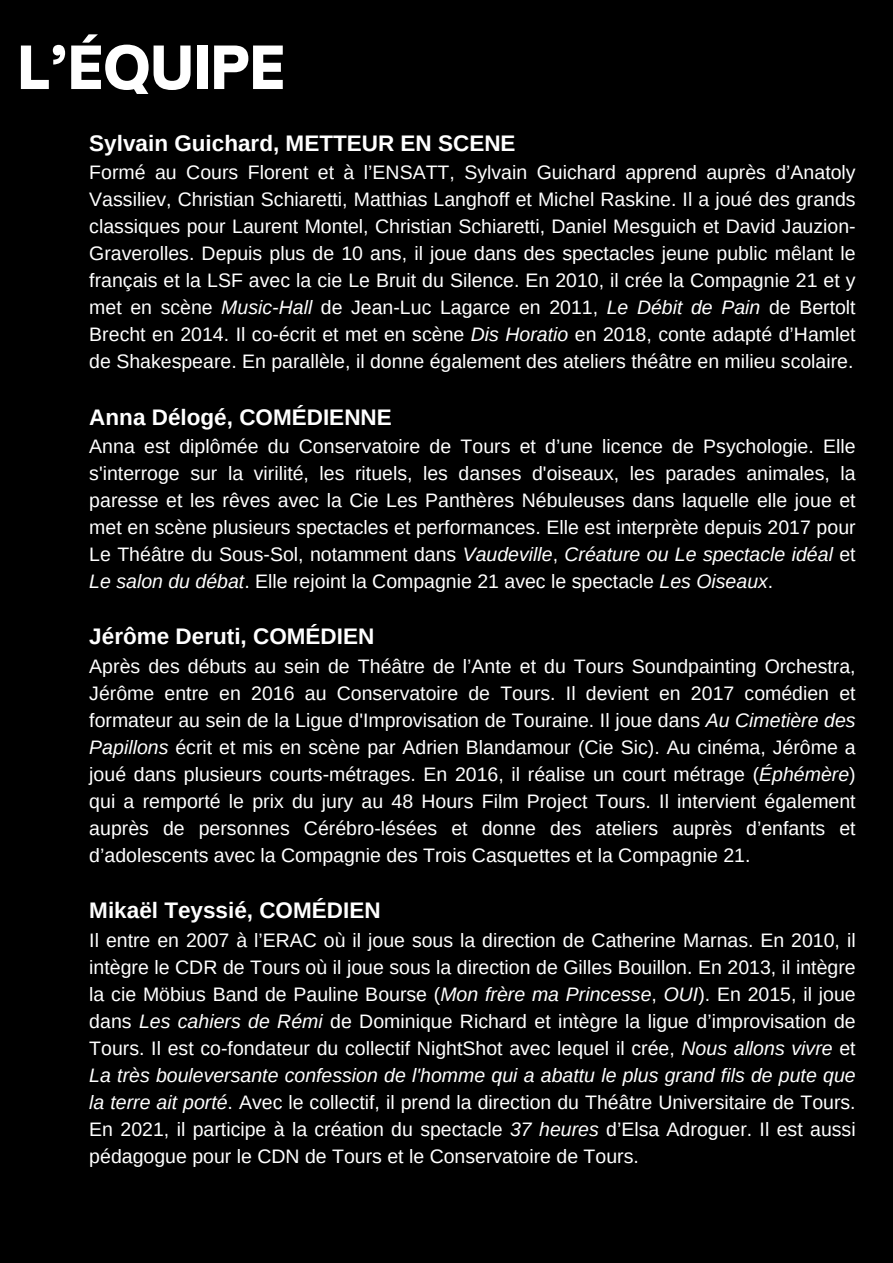
<style>
.page{position:relative;width:893px;height:1263px;background:#000}
.page>*{position:absolute;margin:0;border:0;box-sizing:border-box;transform-origin:0 0}
.t1{font:900 57px "Open Sauce One";color:#fff}
.t2{font:700 22.5px "Arimo";color:#fff}
.t3{font:19.5px/27px "Arimo";color:#fff;text-align:justify}
.s1{font-style:italic}
</style>
<div class="page">
<h1 class="t1" style="left:17px;top:32px;width:269px">L’ÉQUIPE</h1>
<p class="t2" style="left:89px;top:130px;width:428px">Sylvain Guichard, METTEUR EN SCENE</p>
<p class="t3" style="left:89px;top:158px;width:768px">Formé au Cours Florent et à l’ENSATT, Sylvain Guichard apprend auprès d’Anatoly Vassiliev, Christian Schiaretti, Matthias Langhoff et Michel Raskine. Il a joué des grands classiques pour Laurent Montel, Christian Schiaretti, Daniel Mesguich et David Jauzion-Graverolles. Depuis plus de 10 ans, il joue dans des spectacles jeune public mêlant le français et la LSF avec la cie Le Bruit du Silence. En 2010, il crée la Compagnie 21 et y met en scène <span class="s1">Music-Hall</span> de Jean-Luc Lagarce en 2011, <span class="s1">Le Débit de Pain</span> de Bertolt Brecht en 2014. Il co-écrit et met en scène <span class="s1">Dis Horatio</span> en 2018, conte adapté d’Hamlet de Shakespeare. En parallèle, il donne également des ateliers théâtre en milieu scolaire.</p>
<p class="t2" style="left:89px;top:404px;width:304px">Anna Délogé, COMÉDIENNE</p>
<p class="t3" style="left:89px;top:432px;width:768px">Anna est diplômée du Conservatoire de Tours et d’une licence de Psychologie. Elle s'interroge sur la virilité, les rituels, les danses d'oiseaux, les parades animales, la paresse et les rêves avec la Cie Les Panthères Nébuleuses dans laquelle elle joue et met en scène plusieurs spectacles et performances. Elle est interprète depuis 2017 pour Le Théâtre du Sous-Sol, notamment dans <span class="s1">Vaudeville</span>, <span class="s1">Créature ou Le spectacle idéal</span> et <span class="s1">Le salon du débat</span>. Elle rejoint la Compagnie 21 avec le spectacle <span class="s1">Les Oiseaux</span>.</p>
<p class="t2" style="left:89px;top:624px;width:286px">Jérôme Deruti, COMÉDIEN</p>
<p class="t3" style="left:89px;top:652px;width:768px">Après des débuts au sein de Théâtre de l’Ante et du Tours Soundpainting Orchestra, Jérôme entre en 2016 au Conservatoire de Tours. Il devient en 2017 comédien et formateur au sein de la Ligue d'Improvisation de Touraine. Il joue dans <span class="s1">Au Cimetière des Papillons</span> écrit et mis en scène par Adrien Blandamour (Cie Sic). Au cinéma, Jérôme a joué dans plusieurs courts-métrages. En 2016, il réalise un court métrage (<span class="s1">Éphémère</span>) qui a remporté le prix du jury au 48 Hours Film Project Tours. Il intervient également auprès de personnes Cérébro-lésées et donne des ateliers auprès d’enfants et d’adolescents avec la Compagnie des Trois Casquettes et la Compagnie 21.</p>
<p class="t2" style="left:89px;top:898px;width:293px">Mikaël Teyssié, COMÉDIEN</p>
<p class="t3" style="left:89px;top:926px;width:768px">Il entre en 2007 à l’ERAC où il joue sous la direction de Catherine Marnas. En 2010, il intègre le CDR de Tours où il joue sous la direction de Gilles Bouillon. En 2013, il intègre la cie Möbius Band de Pauline Bourse (<span class="s1">Mon frère ma Princesse</span>, <span class="s1">OUI</span>). En 2015, il joue dans <span class="s1">Les cahiers de Rémi</span> de Dominique Richard et intègre la ligue d’improvisation de Tours. Il est co-fondateur du collectif NightShot avec lequel il crée, <span class="s1">Nous allons vivre</span> et <span class="s1">La très bouleversante confession de l'homme qui a abattu le plus grand fils de pute que la terre ait porté</span>. Avec le collectif, il prend la direction du Théâtre Universitaire de Tours.<br>En 2021, il participe à la création du spectacle <span class="s1">37 heures</span> d’Elsa Adroguer. Il est aussi pédagogue pour le CDN de Tours et le Conservatoire de Tours.</p>
</div>
